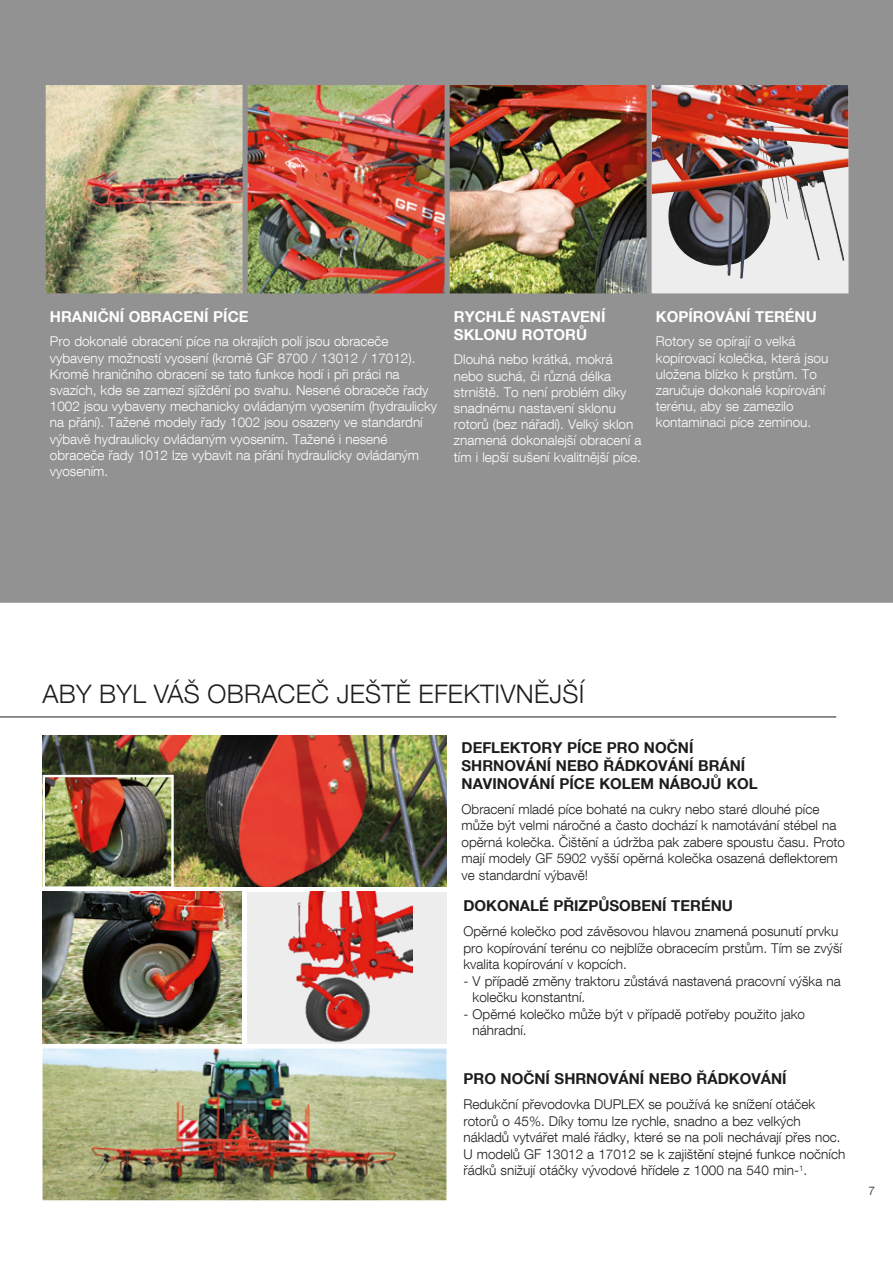
<style>
.page{position:relative;width:893px;height:1263px;background:#fff}
.page>*{position:absolute;margin:0;border:0;box-sizing:border-box;transform-origin:0 0}
.t1{font:300 25.5px "Helvetica Neue LT Com";letter-spacing:.01em;color:#1d1d1b}
.t2{font:700 15px/18px "Helvetica Neue LT Com";color:#1d1d1b}
.t3{font:700 15px/18px "Helvetica Neue LT Com";color:#fff}
.t4{font:300 13.5px/16.2px "Helvetica Neue LT Com";color:#fff}
.t5{font:300 13.5px/16.5px "Helvetica Neue LT Com";color:#1d1d1b}
.t6{font:300 12px "Helvetica Neue LT Com";color:#1d1d1b}
</style>
<div class="page">
<div style="left:247px;top:892px;width:199px;height:151px;background:#ededed"></div>
<img style="left:43px;top:735px;width:403px;height:152px">
<img style="left:46px;top:778px;width:125px;height:108px">
<div style="left:43px;top:775px;width:131px;height:114px;border:2px solid #fff"></div>
<img style="left:43px;top:892px;width:199px;height:151px">
<img style="left:43px;top:1048px;width:403px;height:152px">
<img style="left:283px;top:892px;width:129px;height:152px">
<img style="left:0;top:0;width:893px;height:603px">
<hr style="left:0;top:717px;width:836px;height:1px;background:#1d1d1b">
<p class="t3" style="left:50px;top:307px;width:200px">HRANIČNÍ OBRACENÍ PÍCE</p>
<p class="t4" style="left:50px;top:333px;width:389px">Pro dokonalé obracení píce na okrajích polí jsou obraceče vybaveny možností vyosení (kromě GF 8700 / 13012 / 17012).<br>Kromě hraničního obracení se tato funkce hodí i při práci na svazích, kde se zamezí sjíždění po svahu. Nesené obraceče řady 1002 jsou vybaveny mechanicky ovládaným vyosením (hydraulicky na přání). Tažené modely řady 1002 jsou osazeny ve standardní výbavě hydraulicky ovládaným vyosením. Tažené i nesené obraceče řady 1012 lze vybavit na přání hydraulicky ovládaným vyosením.</p>
<p class="t3" style="left:454px;top:307px;width:153px">RYCHLÉ NASTAVENÍ<br>SKLONU ROTORŮ</p>
<p class="t4" style="left:454px;top:351px;width:189px">Dlouhá nebo krátká, mokrá nebo suchá, či různá délka strniště. To není problém díky snadnému nastavení sklonu rotorů (bez nářadí). Velký sklon znamená dokonalejší obracení a tím i lepší sušení kvalitnější píce.</p>
<p class="t3" style="left:656px;top:307px;width:162px">KOPÍROVÁNÍ TERÉNU</p>
<p class="t4" style="left:656px;top:333px;width:174px">Rotory se opírají o velká kopírovací kolečka, která jsou uložena blízko k prstům. To zaručuje dokonalé kopírování terénu, aby se zamezilo kontaminaci píce zeminou.</p>
<h1 class="t1" style="left:43px;top:678px;width:543px">ABY BYL VÁŠ OBRACEČ JEŠTĚ EFEKTIVNĚJŠÍ</h1>
<p class="t2" style="left:462px;top:738px;width:298px">DEFLEKTORY PÍCE PRO NOČNÍ<br>SHRNOVÁNÍ NEBO ŘÁDKOVÁNÍ BRÁNÍ<br>NAVINOVÁNÍ PÍCE KOLEM NÁBOJŮ KOL</p>
<p class="t5" style="left:462px;top:800px;width:385px">Obracení mladé píce bohaté na cukry nebo staré dlouhé píce může být velmi náročné a často dochází k namotávání stébel na opěrná kolečka. Čištění a údržba pak zabere spoustu času. Proto mají modely GF 5902 vyšší opěrná kolečka osazená deflektorem ve standardní výbavě!</p>
<p class="t2" style="left:463px;top:896px;width:271px">DOKONALÉ PŘIZPŮSOBENÍ TERÉNU</p>
<p class="t5" style="left:463px;top:923px;width:380px">Opěrné kolečko pod závěsovou hlavou znamená posunutí prvku pro kopírování terénu co nejblíže obracecím prstům. Tím se zvýší kvalita kopírování v kopcích.</p>
<p class="t5" style="left:473px;top:972px;width:370px;text-indent:-9px">- V případě změny traktoru zůstává nastavená pracovní výška na kolečku konstantní.</p>
<p class="t5" style="left:473px;top:1005px;width:334px;text-indent:-9px">- Opěrné kolečko může být v případě potřeby použito jako náhradní.</p>
<p class="t2" style="left:463px;top:1069px;width:325px">PRO NOČNÍ SHRNOVÁNÍ NEBO ŘÁDKOVÁNÍ</p>
<p class="t5" style="left:463px;top:1096px;width:383px">Redukční převodovka DUPLEX se používá ke snížení otáček rotorů o 45%. Díky tomu lze rychle, snadno a bez velkých nákladů vytvářet malé řádky, které se na poli nechávají přes noc.<br>U modelů GF 13012 a 17012 se k zajištění stejné funkce nočních řádků snižují otáčky vývodové hřídele z 1000 na 540 min-<sup>1</sup>.</p>
<p class="t6" style="left:868px;top:1183px;width:8px">7</p>
</div>
